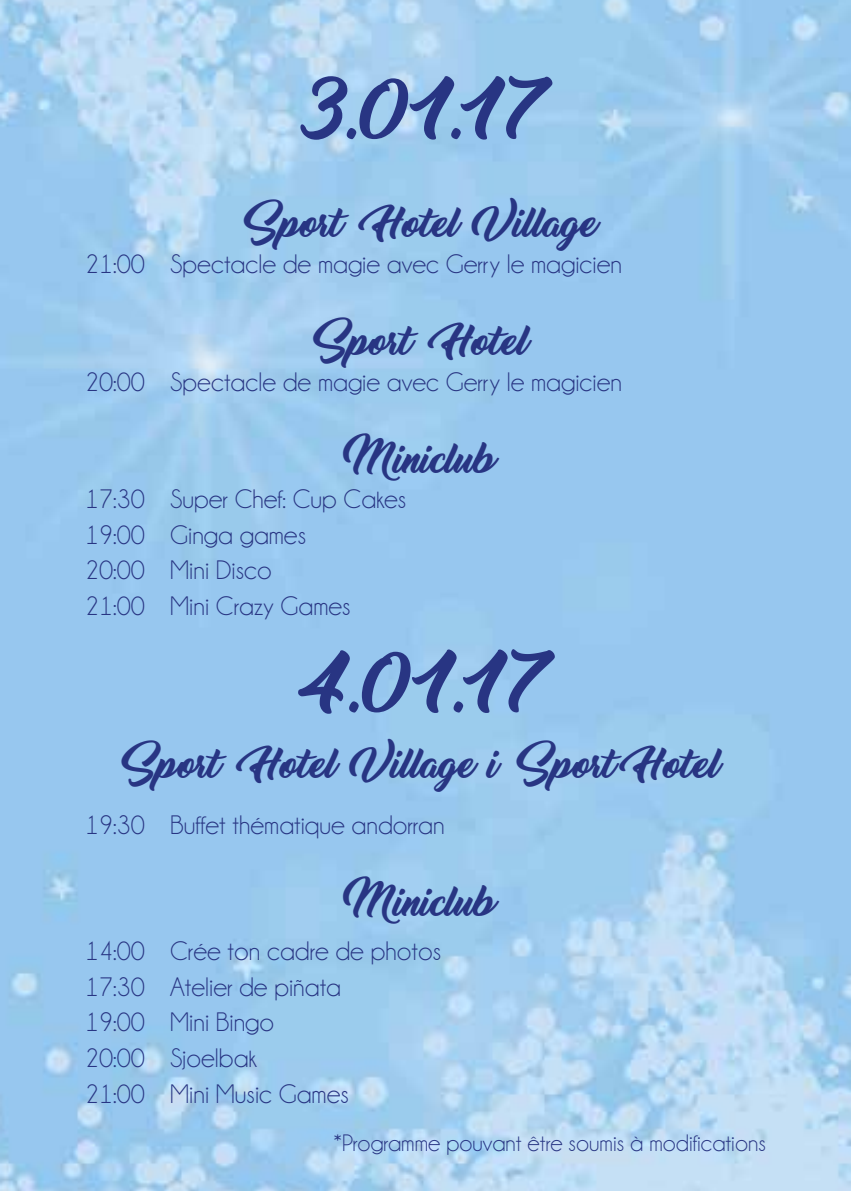
<style>
.page{position:relative;width:851px;height:1191px;background:#fff}
.page>*{position:absolute;margin:0;border:0;box-sizing:border-box;transform-origin:0 0}
.t1{font:72px "Thinking Of Betty";letter-spacing:.035em;color:#283583}
.t2{font:33px "Thinking Of Betty";letter-spacing:-.05em;color:#283583}
.t3{font:27px/35.4px "Champagne&Limousines";color:#283583}
.t4{font:24px "Champagne&Limousines";color:#283583}
</style>
<div class="page">
<h1 class="t1" style="left:301px;top:72px;width:250px">3.01.17</h1>
<p class="t2" style="left:251px;top:207px;width:349px">Sport Hotel Village</p>
<p class="t3" style="left:85px;top:246px;width:538px">21:00 Spectacle de magie avec Gerry le magicien</p>
<p class="t2" style="left:321px;top:324px;width:211px">Sport Hotel</p>
<p class="t3" style="left:85px;top:364px;width:538px">20:00 Spectacle de magie avec Gerry le magicien</p>
<p class="t2" style="left:353px;top:442px;width:145px">Miniclub</p>
<p class="t3" style="left:85px;top:482px;width:322px">17:30 Super Chef: Cup Cakes<br>19:00 Ginga games<br>20:00 Mini Disco<br>21:00 Mini Crazy Games</p>
<h1 class="t1" style="left:299px;top:645px;width:255px">4.01.17</h1>
<p class="t2" style="left:129px;top:747px;width:594px">Sport Hotel Village i Sport Hotel</p>
<p class="t3" style="left:85px;top:808px;width:361px">19:30 Buffet thématique andorran</p>
<p class="t2" style="left:353px;top:885px;width:145px">Miniclub</p>
<p class="t3" style="left:85px;top:934px;width:357px">14:00 Crée ton cadre de photos<br>17:30 Atelier de piñata<br>19:00 Mini Bingo<br>20:00 Sjoelbak<br>21:00 Mini Music Games</p>
<p class="t4" style="left:333px;top:1131px;width:434px">*Programme pouvant être soumis à modifications</p>
</div>
